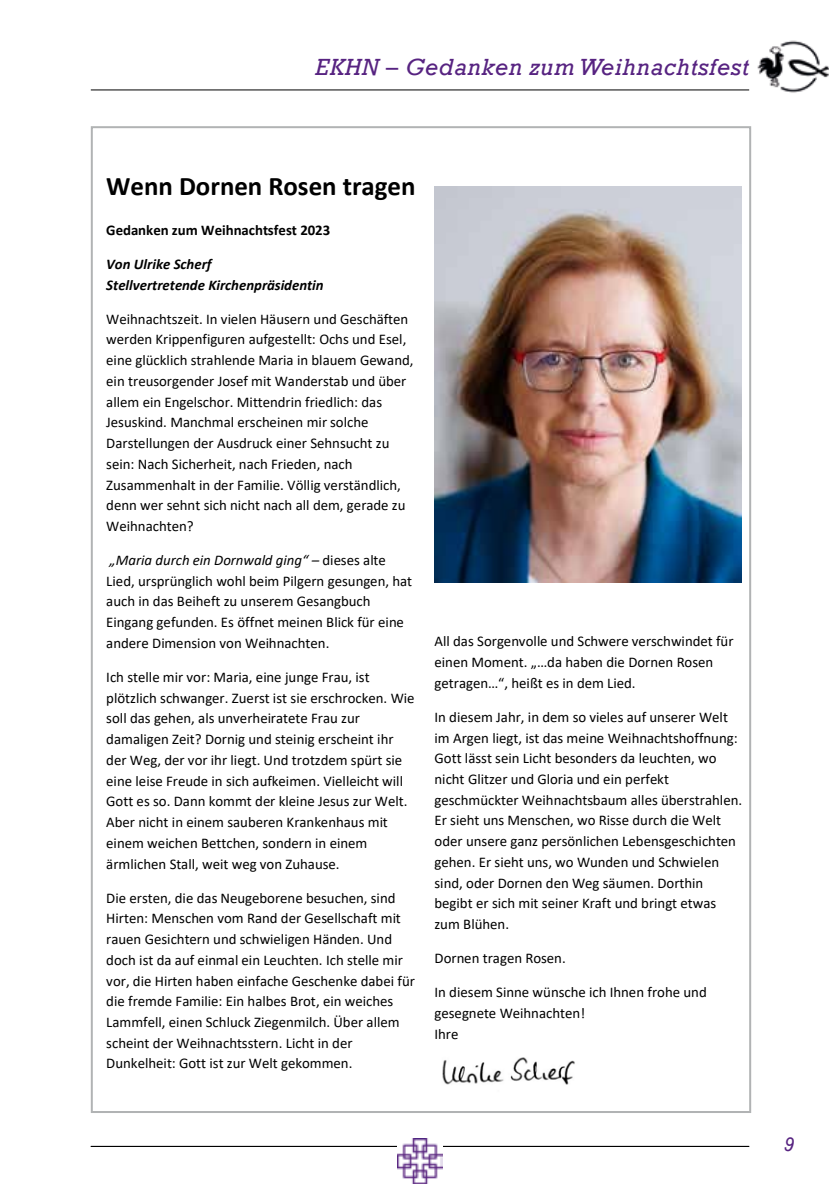
<style>
.page{position:relative;width:840px;height:1191px;background:#fff}
.page>*{position:absolute;margin:0;border:0;box-sizing:border-box;transform-origin:0 0}
.t1{font:700 26.8px "Calibri";color:#000}
.t2{font:italic 24px "Rockwell";letter-spacing:.03em;color:#572381}
.t3{font:italic 20px "Rockwell";color:#572381}
.t4{font:14.8px/20.8px "Calibri";color:#000}
.t5{font:italic 700 14.8px/20.8px "Calibri";color:#000}
.t6{font:700 14.8px "Calibri";letter-spacing:-.005em;color:#000}
.s1{font-style:italic}
</style>
<div class="page">
<hr style="left:91px;top:89px;width:657px;height:1px;background:#000">
<hr style="left:91px;top:1145px;width:657px;height:1px;background:#000">
<img style="left:757px;top:40px;width:71px;height:53px">
<img style="left:397px;top:1138px;width:45px;height:45px">
<img style="left:434px;top:187px;width:307px;height:395px">
<img style="left:442px;top:1057px;width:133px;height:28px">
<h2 class="t2" style="left:315px;top:53px;width:435px">EKHN – Gedanken zum Weihnachtsfest</h2>
<h1 class="t1" style="left:106px;top:167px;width:310px">Wenn Dornen Rosen tragen</h1>
<p class="t6" style="left:106px;top:219px;width:225px">Gedanken zum Weihnachtsfest 2023</p>
<p class="t5" style="left:106px;top:253px;width:219px">Von Ulrike Scherf<br>Stellvertretende Kirchenpräsidentin</p>
<p class="t4" style="left:106px;top:308px;width:308px">Weihnachtszeit. In vielen Häusern und Geschäften werden Krippenfiguren aufgestellt: Ochs und Esel, eine glücklich strahlende Maria in blauem Gewand, ein treusorgender Josef mit Wanderstab und über allem ein Engelschor. Mittendrin friedlich: das Jesuskind. Manchmal erscheinen mir solche Darstellungen der Ausdruck einer Sehnsucht zu sein: Nach Sicherheit, nach Frieden, nach Zusammenhalt in der Familie. Völlig verständlich, denn wer sehnt sich nicht nach all dem, gerade zu Weihnachten?</p>
<p class="t4" style="left:106px;top:549px;width:307px"><span class="s1">„Maria durch ein Dornwald ging“ –</span> dieses alte Lied, ursprünglich wohl beim Pilgern gesungen, hat auch in das Beiheft zu unserem Gesangbuch Eingang gefunden. Es öffnet meinen Blick für eine andere Dimension von Weihnachten.</p>
<p class="t4" style="left:106px;top:666px;width:309px">Ich stelle mir vor: Maria, eine junge Frau, ist plötzlich schwanger. Zuerst ist sie erschrocken. Wie soll das gehen, als unverheiratete Frau zur damaligen Zeit? Dornig und steinig erscheint ihr der Weg, der vor ihr liegt. Und trotzdem spürt sie eine leise Freude in sich aufkeimen. Vielleicht will Gott es so. Dann kommt der kleine Jesus zur Welt.<br>Aber nicht in einem sauberen Krankenhaus mit einem weichen Bettchen, sondern in einem ärmlichen Stall, weit weg von Zuhause.</p>
<p class="t4" style="left:106px;top:887px;width:310px">Die ersten, die das Neugeborene besuchen, sind Hirten: Menschen vom Rand der Gesellschaft mit rauen Gesichtern und schwieligen Händen. Und doch ist da auf einmal ein Leuchten. Ich stelle mir vor, die Hirten haben einfache Geschenke dabei für die fremde Familie: Ein halbes Brot, ein weiches Lammfell, einen Schluck Ziegenmilch. Über allem scheint der Weihnachtsstern. Licht in der Dunkelheit: Gott ist zur Welt gekommen.</p>
<p class="t4" style="left:434px;top:630px;width:300px">All das Sorgenvolle und Schwere verschwindet für einen Moment. „…da haben die Dornen Rosen getragen…“, heißt es in dem Lied.</p>
<p class="t4" style="left:434px;top:706px;width:309px">In diesem Jahr, in dem so vieles auf unserer Welt im Argen liegt, ist das meine Weihnachtshoffnung:<br>Gott lässt sein Licht besonders da leuchten, wo nicht Glitzer und Gloria und ein perfekt geschmückter Weihnachtsbaum alles überstrahlen.<br>Er sieht uns Menschen, wo Risse durch die Welt oder unsere ganz persönlichen Lebensgeschichten gehen. Er sieht uns, wo Wunden und Schwielen sind, oder Dornen den Weg säumen. Dorthin begibt er sich mit seiner Kraft und bringt etwas zum Blühen.</p>
<p class="t4" style="left:434px;top:947px;width:133px">Dornen tragen Rosen.</p>
<p class="t4" style="left:434px;top:981px;width:273px">In diesem Sinne wünsche ich Ihnen frohe und gesegnete Weihnachten!<br>Ihre</p>
<h3 class="t3" style="left:783px;top:1132px;width:12px">9</h3>
</div>
